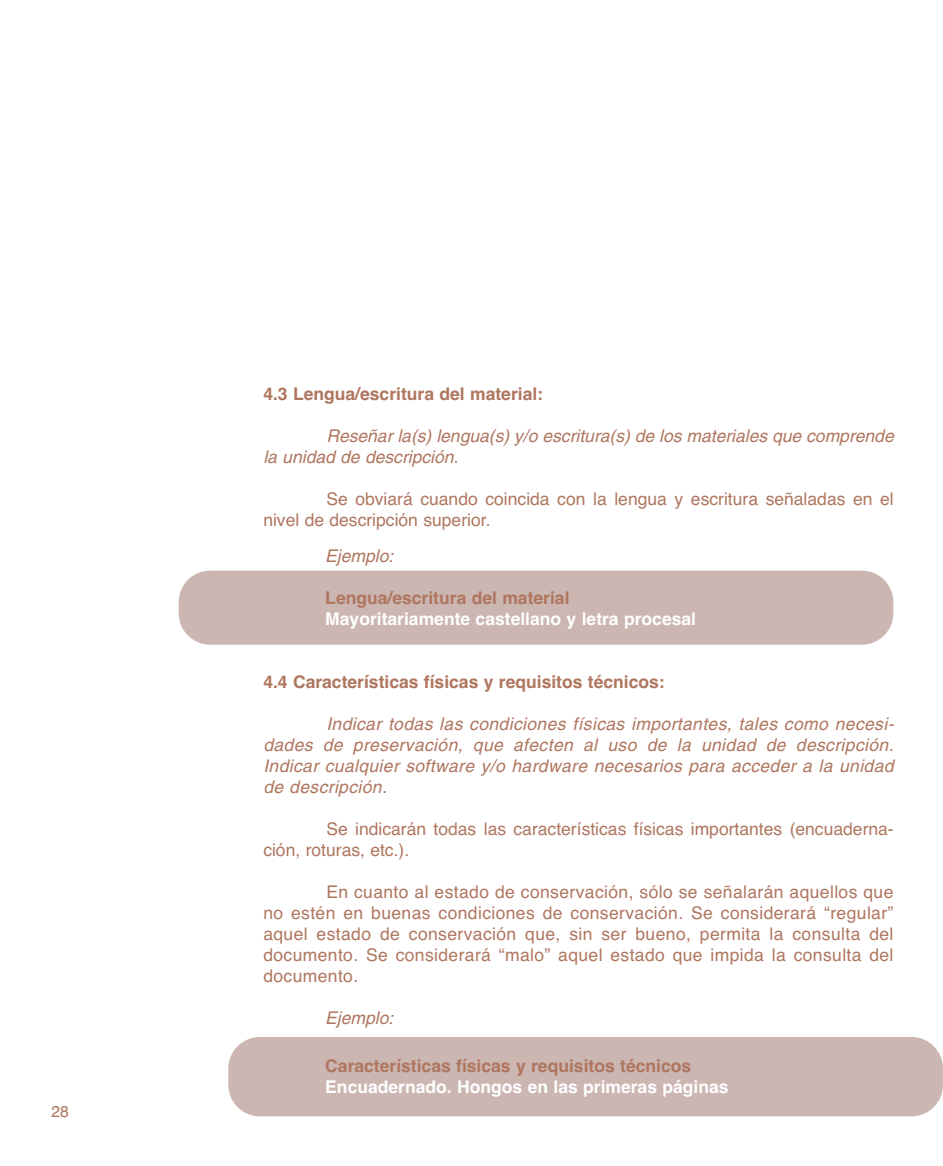
<style>
.page{position:relative;width:943px;height:1166px;background:#fff}
.page>*{position:absolute;margin:0;border:0;box-sizing:border-box;transform-origin:0 0}
.t1{font:17.5px/21px "Helvetica";color:#af765f}
.t2{font:italic 17.5px/21px "Helvetica";color:#af765f}
.t3{font:700 17.5px "Helvetica";color:#af765f}
.t4{font:700 17.5px "Helvetica";color:#fff}
.t5{font:15.75px "Helvetica";color:#af765f}
</style>
<div class="page">
<div style="left:179px;top:570px;width:714px;height:75px;background:#cbb6b2;border-radius:32px"></div>
<div style="left:228px;top:1037px;width:715px;height:79px;background:#cbb6b2;border-radius:32px"></div>
<p class="t5" style="left:51px;top:1102px;width:19px">28</p>
<p class="t3" style="left:263px;top:383px;width:281px">4.3 Lengua/escritura del material:</p>
<p class="t2" style="left:263px;top:427px;width:632px;text-indent:63px">Reseñar la(s) lengua(s) y/o escritura(s) de los materiales que comprende la unidad de descripción.</p>
<p class="t1" style="left:263px;top:488px;width:632px;text-indent:63px">Se obviará cuando coincida con la lengua y escritura señaladas en el nivel de descripción superior.</p>
<p class="t2" style="left:325px;top:547px;width:70px">Ejemplo:</p>
<p class="t3" style="left:325px;top:587px;width:246px">Lengua/escritura del material</p>
<p class="t4" style="left:325px;top:608px;width:372px">Mayoritariamente castellano y letra procesal</p>
<p class="t3" style="left:263px;top:671px;width:403px">4.4 Características físicas y requisitos técnicos:</p>
<p class="t2" style="left:263px;top:715px;width:632px;text-align:justify;text-indent:63px">Indicar todas las condiciones físicas importantes, tales como necesi&shy;dades de preservación, que afecten al uso de la unidad de descripción.<br>Indicar cualquier software y/o hardware necesarios para acceder a la unidad de descripción.</p>
<p class="t1" style="left:263px;top:818px;width:632px;text-indent:63px">Se indicarán todas las características físicas importantes (encuaderna&shy;ción, roturas, etc.).</p>
<p class="t1" style="left:263px;top:881px;width:631px;text-align:justify;text-indent:63px">En cuanto al estado de conservación, sólo se señalarán aquellos que no estén en buenas condiciones de conservación. Se considerará “regular” aquel estado de conservación que, sin ser bueno, permita la consulta del documento. Se considerará “malo” aquel estado que impida la consulta del documento.</p>
<p class="t2" style="left:325px;top:1009px;width:70px">Ejemplo:</p>
<p class="t3" style="left:325px;top:1055px;width:367px">Características físicas y requisitos técnicos</p>
<p class="t4" style="left:325px;top:1076px;width:405px">Encuadernado. Hongos en las primeras páginas</p>
</div>
